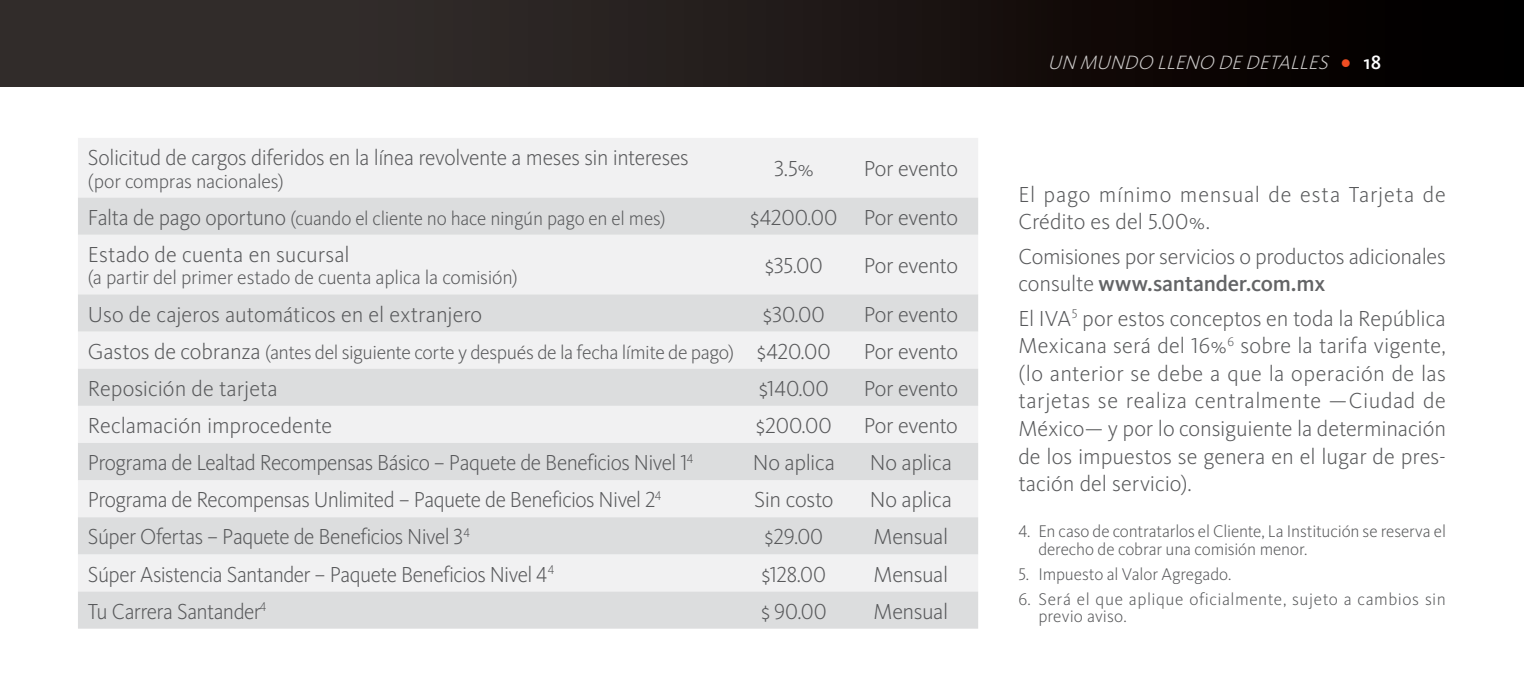
<style>
.page{position:relative;width:1524px;height:674px;background:#fff}
.page>*{position:absolute;margin:0;border:0;box-sizing:border-box;transform-origin:0 0}
.t1{font:300 22.5px/27.5px "Kievit OT";letter-spacing:-.015em;color:#58595b}
.t2{font:300 22.5px "Kievit OT";letter-spacing:-.015em;color:#58595b;scale:.96 1}
.t3{font:300 22.5px/27.5px "Kievit OT";letter-spacing:.03em;color:#58595b}
.t4{font:300 20px "Kievit OT";letter-spacing:-.015em;color:#58595b}
.t5{font:italic 300 20px "Kievit OT";color:#cbc9c8}
.t6{font:300 17.5px/17.5px "Kievit OT";letter-spacing:-.005em;color:#58595b}
.t7{font:300 17.5px/17.5px "Kievit OT";letter-spacing:.025em;color:#58595b}
.s1{font-size:22.5px}
.s2{font-family:"Frutiger";font-weight:400;font-size:22.5px;color:#f04e23}
.s3{font-weight:500;font-style:normal;color:#fff}
.s4{font-weight:500;color:#636466}
</style>
<div class="page">
<div style="left:0;top:0;width:1524px;height:87px;background:linear-gradient(to right,#3b3533,#020000)"></div>
<div style="left:78px;top:138px;width:900px;height:59px;background:#f1f1f2"></div>
<svg style="left:78px;top:197px;width:900px;height:431px;fill:#dcddde"></svg>
<p class="t1" style="left:88px;top:143px;width:602px">Solicitud de cargos diferidos en la línea revolvente a meses sin intereses</p>
<p class="t4" style="left:88px;top:169px;width:197px">(por compras nacionales)</p>
<p class="t1" style="left:774px;top:155px;width:41px">3.5%</p>
<p class="t1" style="left:864px;top:155px;width:96px">Por evento</p>
<p class="t4" style="left:88px;top:206px;width:579px"><span class="s1">Falta de pago oportuno</span> (cuando el cliente no hace ningún pago en el mes)</p>
<p class="t1" style="left:750px;top:203px;width:209px">$4200.00 Por evento</p>
<p class="t1" style="left:88px;top:240px;width:263px">Estado de cuenta en sucursal</p>
<p class="t4" style="left:88px;top:265px;width:431px">(a partir del primer estado de cuenta aplica la comisión)</p>
<p class="t1" style="left:765px;top:251px;width:60px">$35.00</p>
<p class="t1" style="left:864px;top:251px;width:96px">Por evento</p>
<p class="t1" style="left:88px;top:300px;width:396px">Uso de cajeros automáticos en el extranjero</p>
<p class="t1" style="left:763px;top:300px;width:63px">$30.00</p>
<p class="t1" style="left:864px;top:300px;width:96px">Por evento</p>
<p class="t4" style="left:88px;top:340px;width:744px"><span class="s1">Gastos de cobranza</span> (antes del siguiente corte y después de la fecha límite de pago) <span class="s1">$420.00</span></p>
<p class="t1" style="left:863px;top:337px;width:96px">Por evento</p>
<p class="t1" style="left:88px;top:374px;width:191px">Reposición de tarjeta</p>
<p class="t1" style="left:759px;top:374px;width:71px">$140.00</p>
<p class="t1" style="left:863px;top:374px;width:96px">Por evento</p>
<p class="t1" style="left:88px;top:411px;width:246px">Reclamación improcedente</p>
<p class="t1" style="left:756px;top:411px;width:77px">$200.00</p>
<p class="t1" style="left:863px;top:411px;width:96px">Por evento</p>
<p class="t2" style="left:88px;top:448px;width:632px">Programa de Lealtad Recompensas Básico – Paquete de Beneficios Nivel 1<sup>4</sup></p>
<p class="t1" style="left:753px;top:448px;width:84px">No aplica</p>
<p class="t1" style="left:870px;top:448px;width:84px">No aplica</p>
<p class="t2" style="left:88px;top:486px;width:598px">Programa de Recompensas Unlimited – Paquete de Beneficios Nivel 2<sup>4</sup></p>
<p class="t1" style="left:754px;top:485px;width:81px">Sin costo</p>
<p class="t1" style="left:870px;top:485px;width:84px">No aplica</p>
<p class="t2" style="left:88px;top:523px;width:399px">Súper Ofertas – Paquete de Beneficios Nivel 3<sup>4</sup></p>
<p class="t1" style="left:764px;top:522px;width:60px">$29.00</p>
<p class="t1" style="left:873px;top:522px;width:76px">Mensual</p>
<p class="t2" style="left:88px;top:560px;width:487px">Súper Asistencia Santander – Paquete Beneficios Nivel 4<sup>4</sup></p>
<p class="t1" style="left:761px;top:559px;width:66px">$128.00</p>
<p class="t1" style="left:873px;top:559px;width:76px">Mensual</p>
<p class="t2" style="left:88px;top:597px;width:187px">Tu Carrera Santander<sup>4</sup></p>
<p class="t1" style="left:761px;top:596px;width:67px">$ 90.00</p>
<p class="t1" style="left:873px;top:596px;width:76px">Mensual</p>
<p class="t5" style="left:1047px;top:50px;width:335px">UN MUNDO LLENO DEDETALLES <span class="s2">•</span> <span class="s3">1 8</span></p>
<p class="t3" style="left:1018px;top:180px;width:429px">El pago mínimo mensual de esta Tarjeta de<br>Crédito es del 5.00%.</p>
<p class="t1" style="left:1018px;top:242px;width:429px">Comisiones por servicios o productos adicionales consulte <span class="s4">www.santander.com.mx</span></p>
<p class="t1" style="left:1018px;top:304px;width:429px;text-align:justify">El IVA<sup>5</sup> por estos conceptos en toda la República Mexicana será del 16%<sup>6</sup> sobre la tarifa vigente, (lo anterior se debe a que la operación de las tarjetas se realiza centralmente —Ciudad de México— y por lo consiguiente la determinación de los impuestos se genera en el lugar de pres&shy;tación del servicio).</p>
<p class="t6" style="left:1038px;top:522px;width:409px;text-indent:-20px">4. En caso de contratarlos el Cliente, La Institución se reserva el derecho de cobrar una comisión menor.</p>
<p class="t6" style="left:1018px;top:564px;width:215px">5. Impuesto al Valor Agregado.</p>
<p class="t7" style="left:1038px;top:589px;width:409px;text-indent:-20px">6. Será el que aplique oficialmente, sujeto a cambios sin previo aviso.</p>
</div>
